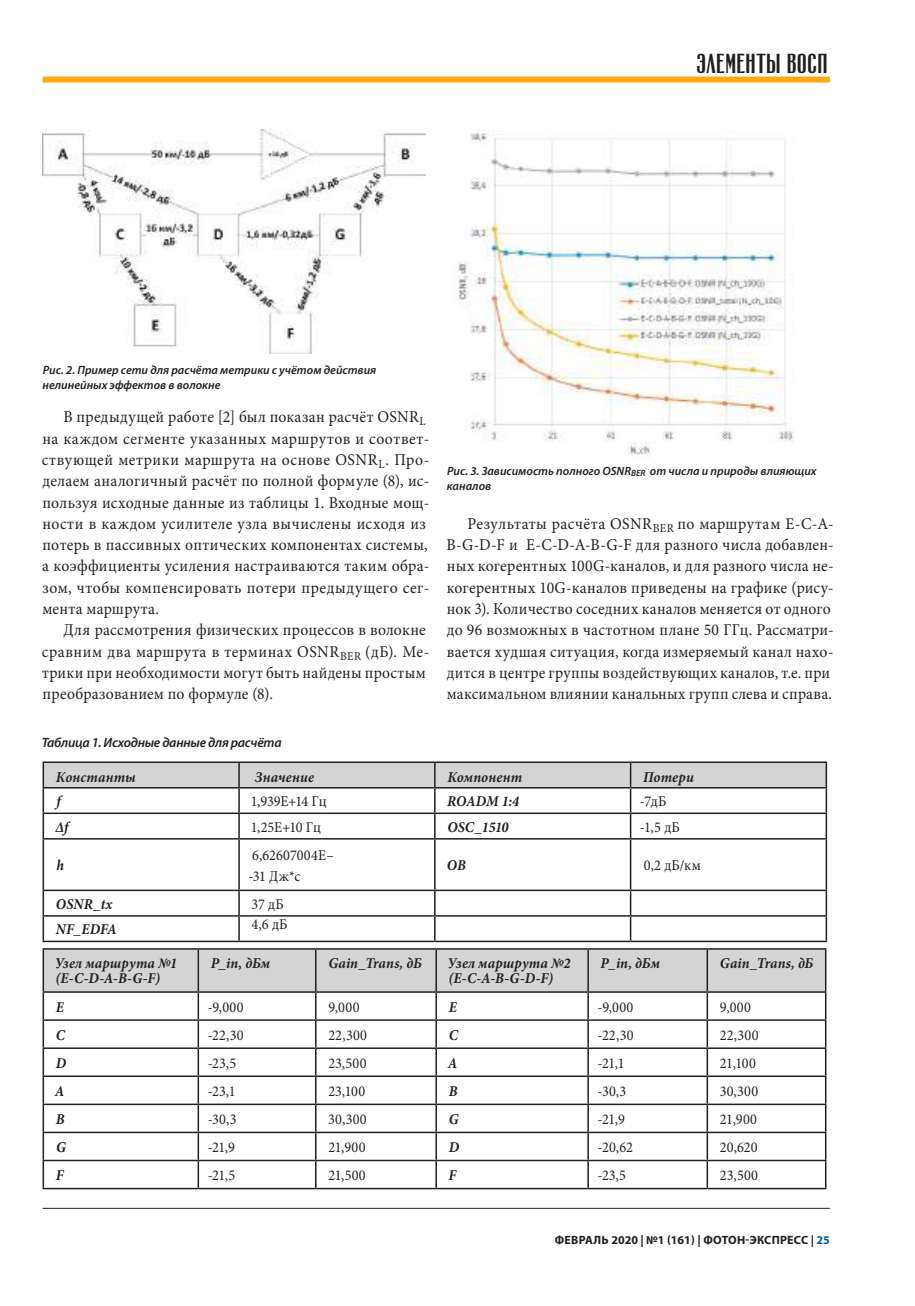
<style>
.page{position:relative;width:915px;height:1306px;background:#fff}
.page>*{position:absolute;margin:0;border:0;box-sizing:border-box;transform-origin:0 0}
.t1{font:27px "Rubrica C";letter-spacing:.015em;color:#241f1f;scale:.95 1}
.t2{font:16.5px/21.3px "Minion Pro";letter-spacing:.02em;color:#241f1f;scale:.95 1}
.t3{font:15px/21px "Minion Pro";letter-spacing:.01em;color:#241f1f;scale:.95 1}
.t4{font:italic 700 15px/15px "Minion Pro";letter-spacing:.01em;color:#241f1f;scale:.95 1}
.t5{font:italic 600 13.5px "Myriad Pro";letter-spacing:-.02em;color:#241f1f}
.t6{font:italic 600 12px/15px "Myriad Pro";color:#241f1f}
.t7{font:700 12px "Myriad Pro";letter-spacing:.02em;color:#241f1f}
.s1{color:#005e9d}
</style>
<div class="page">
<hr style="left:43px;top:1207px;width:786px;height:1px;background:#241f1f">
<div style="left:43px;top:77px;width:786px;height:6px;background:#fea814"></div>
<img style="left:43px;top:130px;width:382px;height:223px">
<img style="left:458px;top:132px;width:336px;height:323px">
<hr style="left:43px;top:761px;width:196px;height:2px;background:#241f1f">
<hr style="left:239px;top:761px;width:195px;height:2px;background:#241f1f">
<hr style="left:434px;top:761px;width:196px;height:2px;background:#241f1f">
<hr style="left:630px;top:761px;width:196px;height:2px;background:#241f1f">
<svg style="left:43px;top:762px;width:783px;height:76px"></svg>
<hr style="left:43px;top:838px;width:196px;height:1px;background:#241f1f">
<hr style="left:43px;top:839px;width:1px;height:50px;background:#241f1f">
<hr style="left:239px;top:838px;width:195px;height:1px;background:#241f1f">
<hr style="left:238px;top:839px;width:2px;height:50px;background:#241f1f">
<hr style="left:434px;top:838px;width:196px;height:1px;background:#241f1f">
<hr style="left:434px;top:839px;width:1px;height:50px;background:#241f1f">
<hr style="left:630px;top:838px;width:196px;height:1px;background:#241f1f">
<hr style="left:629px;top:839px;width:2px;height:50px;background:#241f1f">
<hr style="left:825px;top:839px;width:1px;height:50px;background:#241f1f">
<hr style="left:43px;top:889px;width:196px;height:2px;background:#241f1f">
<hr style="left:239px;top:889px;width:195px;height:2px;background:#241f1f">
<hr style="left:238px;top:891px;width:2px;height:24px;background:#241f1f">
<hr style="left:434px;top:889px;width:196px;height:2px;background:#241f1f">
<hr style="left:630px;top:889px;width:196px;height:2px;background:#241f1f">
<hr style="left:629px;top:891px;width:2px;height:24px;background:#241f1f">
<hr style="left:43px;top:915px;width:196px;height:1px;background:#241f1f">
<svg style="left:43px;top:891px;width:1px;height:49px"></svg>
<hr style="left:239px;top:915px;width:195px;height:1px;background:#241f1f">
<hr style="left:238px;top:916px;width:2px;height:24px;background:#241f1f">
<hr style="left:434px;top:915px;width:196px;height:1px;background:#241f1f">
<svg style="left:434px;top:891px;width:1px;height:49px"></svg>
<hr style="left:630px;top:915px;width:196px;height:1px;background:#241f1f">
<hr style="left:629px;top:916px;width:2px;height:24px;background:#241f1f">
<svg style="left:825px;top:891px;width:1px;height:49px"></svg>
<hr style="left:43px;top:940px;width:196px;height:2px;background:#241f1f">
<hr style="left:239px;top:940px;width:195px;height:2px;background:#241f1f">
<hr style="left:434px;top:940px;width:196px;height:2px;background:#241f1f">
<hr style="left:630px;top:940px;width:196px;height:2px;background:#241f1f">
<hr style="left:707px;top:948px;width:119px;height:1px;background:#241f1f">
<hr style="left:824px;top:949px;width:2px;height:42px;background:#241f1f">
<hr style="left:707px;top:991px;width:119px;height:1px;background:#241f1f">
<hr style="left:824px;top:992px;width:2px;height:27px;background:#241f1f">
<hr style="left:707px;top:1019px;width:119px;height:1px;background:#241f1f">
<hr style="left:824px;top:1020px;width:2px;height:27px;background:#241f1f">
<hr style="left:707px;top:1047px;width:119px;height:1px;background:#241f1f">
<hr style="left:824px;top:1048px;width:2px;height:27px;background:#241f1f">
<hr style="left:707px;top:1075px;width:119px;height:1px;background:#241f1f">
<hr style="left:824px;top:1076px;width:2px;height:27px;background:#241f1f">
<hr style="left:707px;top:1103px;width:119px;height:2px;background:#241f1f">
<hr style="left:824px;top:1105px;width:2px;height:26px;background:#241f1f">
<hr style="left:707px;top:1131px;width:119px;height:2px;background:#241f1f">
<hr style="left:824px;top:1133px;width:2px;height:26px;background:#241f1f">
<hr style="left:707px;top:1159px;width:119px;height:2px;background:#241f1f">
<svg style="left:43px;top:948px;width:782px;height:239px"></svg>
<hr style="left:824px;top:1161px;width:2px;height:26px;background:#241f1f">
<hr style="left:43px;top:1187px;width:155px;height:2px;background:#241f1f">
<hr style="left:198px;top:1187px;width:117px;height:2px;background:#241f1f">
<hr style="left:315px;top:1187px;width:121px;height:2px;background:#241f1f">
<hr style="left:436px;top:1187px;width:152px;height:2px;background:#241f1f">
<hr style="left:588px;top:1187px;width:119px;height:2px;background:#241f1f">
<hr style="left:707px;top:1187px;width:119px;height:2px;background:#241f1f">
<h1 class="t1" style="left:696px;top:50px;width:139px">ЭЛЕМЕНТЫ ВОСП</h1>
<p class="t6" style="left:43px;top:362px;width:335px">Рис. 2. Пример сети для расчёта метрики с учётом действия нелинейных эффектов в волокне</p>
<p class="t2" style="left:42px;top:406px;width:409px;text-indent:21px">В предыдущей работе [2] был показан расчёт OSNR<sub>L </sub>на каждом сегменте указанных маршрутов и соответ&shy;ствующей метрики маршрута на основе OSNR<sub>L</sub>. Про&shy;делаем аналогичный расчёт по полной формуле (8), ис&shy;пользуя исходные данные из таблицы 1. Входные мощ&shy;ности в каждом усилителе узла вычислены исходя из потерь в пассивных оптических компонентах системы, а коэффициенты усиления настраиваются таким обра&shy;зом, чтобы компенсировать потери предыдущего сег&shy;мента маршрута.</p>
<p class="t2" style="left:42px;top:619px;width:409px;text-indent:22px">Для рассмотрения физических процессов в волокне сравним два маршрута в терминах OSNR<sub>BER</sub> (дБ). Ме&shy;трики при необходимости могут быть найдены простым преобразованием по формуле (8).</p>
<p class="t6" style="left:446px;top:463px;width:371px">Рис. 3. Зависимость полного OSNR<sub>BER</sub> от числа и природы влияющих каналов</p>
<p class="t2" style="left:446px;top:513px;width:409px;text-indent:21px">Результаты расчёта OSNR<sub>BER</sub> по маршрутам E-C-A-B-G-D-F и E-C-D-A-B-G-F для разного числа добавлен&shy;ных когерентных 100G-каналов, и для разного числа не&shy;когерентных 10G-каналов приведены на графике (рису&shy;нок 3). Количество соседних каналов меняется от одного до 96 возможных в частотном плане 50 ГГц. Рассматри&shy;вается худшая ситуация, когда измеряемый канал нахо&shy;дится в центре группы воздействующих каналов, т.е. при максимальном влиянии канальных групп слева и справа.</p>
<p class="t5" style="left:42px;top:733px;width:241px">Таблица 1. Исходные данные для расчёта</p>
<p class="t4" style="left:56px;top:769px;width:85px">Константы</p>
<p class="t4" style="left:255px;top:769px;width:64px">Значение</p>
<p class="t4" style="left:447px;top:769px;width:80px">Компонент</p>
<p class="t4" style="left:643px;top:769px;width:55px">Потери</p>
<p class="t4" style="left:56px;top:793px;width:6px">f</p>
<p class="t3" style="left:250px;top:790px;width:81px">1,939E+14 Гц</p>
<p class="t4" style="left:447px;top:793px;width:77px">ROADM 1:4</p>
<p class="t3" style="left:639px;top:790px;width:29px">-7дБ</p>
<p class="t4" style="left:55px;top:819px;width:15px">Δf</p>
<p class="t3" style="left:250px;top:816px;width:75px">1,25E+10 Гц</p>
<p class="t4" style="left:447px;top:819px;width:66px">OSC_1510</p>
<p class="t3" style="left:639px;top:816px;width:44px">-1,5 дБ</p>
<p class="t4" style="left:57px;top:857px;width:10px">h</p>
<p class="t3" style="left:248px;top:844px;width:91px">6,62607004E– -31 Дж*с</p>
<p class="t4" style="left:447px;top:857px;width:21px">ОВ</p>
<p class="t3" style="left:643px;top:854px;width:62px">0,2 дБ/км</p>
<p class="t4" style="left:56px;top:896px;width:61px">OSNR_tx</p>
<p class="t3" style="left:251px;top:893px;width:35px">37 дБ</p>
<p class="t4" style="left:56px;top:921px;width:66px">NF_EDFA</p>
<p class="t3" style="left:251px;top:913px;width:39px">4,6 дБ</p>
<p class="t4" style="left:55px;top:955px;width:130px">Узел маршрута №1 (E-C-D-A-B-G-F)</p>
<p class="t4" style="left:211px;top:955px;width:64px">P_in, дБм</p>
<p class="t4" style="left:328px;top:955px;width:100px">Gain_Trans, дБ</p>
<p class="t4" style="left:447px;top:955px;width:131px">Узел маршрута №2 (E-C-A-B-G-D-F)</p>
<p class="t4" style="left:600px;top:955px;width:64px">P_in, дБм</p>
<p class="t4" style="left:719px;top:955px;width:100px">Gain_Trans, дБ</p>
<p class="t4" style="left:56px;top:998px;width:10px">E</p>
<p class="t3" style="left:207px;top:996px;width:39px">-9,000</p>
<p class="t3" style="left:328px;top:996px;width:34px">9,000</p>
<p class="t4" style="left:448px;top:998px;width:10px">E</p>
<p class="t3" style="left:597px;top:996px;width:39px">-9,000</p>
<p class="t3" style="left:719px;top:996px;width:34px">9,000</p>
<p class="t4" style="left:56px;top:1027px;width:11px">C</p>
<p class="t3" style="left:207px;top:1024px;width:39px">-22,30</p>
<p class="t3" style="left:328px;top:1024px;width:42px">22,300</p>
<p class="t4" style="left:448px;top:1027px;width:11px">C</p>
<p class="t3" style="left:597px;top:1024px;width:39px">-22,30</p>
<p class="t3" style="left:719px;top:1024px;width:42px">22,300</p>
<p class="t4" style="left:56px;top:1055px;width:12px">D</p>
<p class="t3" style="left:207px;top:1052px;width:32px">-23,5</p>
<p class="t3" style="left:328px;top:1052px;width:42px">23,500</p>
<p class="t4" style="left:447px;top:1055px;width:12px">A</p>
<p class="t3" style="left:597px;top:1052px;width:30px">-21,1</p>
<p class="t3" style="left:719px;top:1052px;width:40px">21,100</p>
<p class="t4" style="left:55px;top:1083px;width:12px">A</p>
<p class="t3" style="left:207px;top:1080px;width:31px">-23,1</p>
<p class="t3" style="left:328px;top:1080px;width:40px">23,100</p>
<p class="t4" style="left:448px;top:1083px;width:11px">B</p>
<p class="t3" style="left:597px;top:1080px;width:32px">-30,3</p>
<p class="t3" style="left:719px;top:1080px;width:42px">30,300</p>
<p class="t4" style="left:56px;top:1111px;width:11px">B</p>
<p class="t3" style="left:207px;top:1108px;width:32px">-30,3</p>
<p class="t3" style="left:328px;top:1108px;width:42px">30,300</p>
<p class="t4" style="left:449px;top:1111px;width:12px">G</p>
<p class="t3" style="left:597px;top:1108px;width:30px">-21,9</p>
<p class="t3" style="left:719px;top:1108px;width:41px">21,900</p>
<p class="t4" style="left:56px;top:1139px;width:12px">G</p>
<p class="t3" style="left:208px;top:1136px;width:30px">-21,9</p>
<p class="t3" style="left:328px;top:1136px;width:41px">21,900</p>
<p class="t4" style="left:448px;top:1139px;width:12px">D</p>
<p class="t3" style="left:597px;top:1136px;width:39px">-20,62</p>
<p class="t3" style="left:719px;top:1136px;width:41px">20,620</p>
<p class="t4" style="left:56px;top:1167px;width:10px">F</p>
<p class="t3" style="left:208px;top:1164px;width:31px">-21,5</p>
<p class="t3" style="left:328px;top:1164px;width:41px">21,500</p>
<p class="t4" style="left:448px;top:1167px;width:10px">F</p>
<p class="t3" style="left:597px;top:1164px;width:32px">-23,5</p>
<p class="t3" style="left:719px;top:1164px;width:42px">23,500</p>
<p class="t7" style="left:554px;top:1232px;width:276px">ФЕВРАЛЬ 2020 | №1 (161) | ФОТОН-ЭКСПРЕСС | <span class="s1">25</span></p>
</div>
